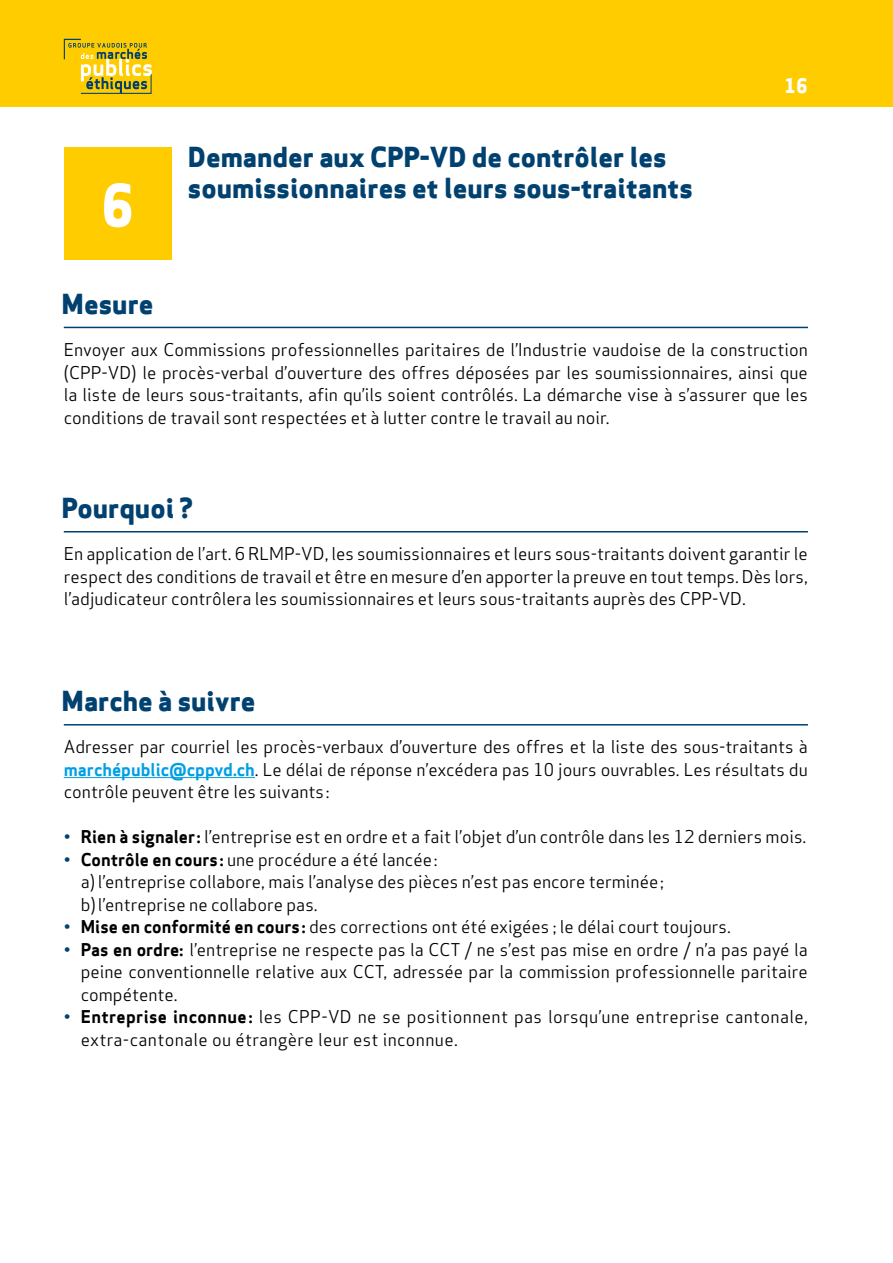
<style>
.page{position:relative;width:893px;height:1263px;background:#fff}
.page>*{position:absolute;margin:0;border:0;box-sizing:border-box;transform-origin:0 0}
.t1{font:800 56.4px "Apex Sans";color:#fff}
.t2{font:800 27px/31.5px "Apex Sans";color:#004170}
.t3{font:800 19.5px "Apex Sans";color:#fff}
.t4{font:17.25px/22.5px "Apex Sans";color:#000;text-align:justify}
.t5{font:17.25px/22.5px "Apex Sans";letter-spacing:.02em;color:#000}
.s1{font-weight:700;color:#009fe3}
.s2{font-weight:700;color:#004170}
.s3{font-weight:700}
.s4{color:#004170}
</style>
<div class="page">
<div style="left:0;top:0;width:893px;height:106px;background:#fc0"></div>
<svg style="left:64px;top:39px;width:88px;height:55px"></svg>
<div style="left:64px;top:147px;width:108px;height:112px;background:#fc0"></div>
<hr style="left:64px;top:531px;width:744px;height:1px;background:#004170">
<hr style="left:64px;top:777px;width:191px;height:1px;background:#009fe3">
<hr style="left:64px;top:724px;width:744px;height:1px;background:#004170">
<hr style="left:64px;top:327px;width:744px;height:1px;background:#004170">
<h1 class="t1" style="left:101px;top:169px;width:35px">6</h1>
<h2 class="t2" style="left:62px;top:288px;width:93px">Mesure</h2>
<h2 class="t2" style="left:188px;top:141px;width:506px">Demander aux CPP-VD de contrôler les soumissionnaires et leurs sous-traitants</h2>
<p class="t3" style="left:784px;top:73px;width:25px">16</p>
<p class="t4" style="left:64px;top:337px;width:746px">Envoyer aux Commissions professionnelles paritaires de l’Industrie vaudoise de la construction (CPP-VD) le procès-verbal d’ouverture des offres déposées par les soumissionnaires, ainsi que la liste de leurs sous-traitants, afin qu’ils soient contrôlés. La démarche vise à s’assurer que les conditions de travail sont respectées et à lutter contre le travail au noir.</p>
<h2 class="t2" style="left:62px;top:492px;width:133px">Pourquoi ?</h2>
<p class="t4" style="left:64px;top:541px;width:746px">En application de l’art. 6 RLMP-VD, les soumissionnaires et leurs sous-traitants doivent garantir le respect des conditions de travail et être en mesure d’en apporter la preuve en tout temps. Dès lors, l’adjudicateur contrôlera les soumissionnaires et leurs sous-traitants auprès des CPP-VD.</p>
<h2 class="t2" style="left:62px;top:685px;width:195px">Marche à suivre</h2>
<p class="t4" style="left:64px;top:734px;width:746px">Adresser par courriel les procès-verbaux d’ouverture des offres et la liste des sous-traitants à <span class="s1">marchépublic@cppvd.ch</span>. Le délai de réponse n’excédera pas 10 jours ouvrables. Les résultats du contrôle peuvent être les suivants :</p>
<p class="t4" style="left:64px;top:824px;width:744px"><span class="s2">•</span> <span class="s3">Rien à signaler :</span> l’entreprise est en ordre et a fait l’objet d’un contrôle dans les 12 derniers mois.</p>
<p class="t4" style="left:81px;top:847px;width:585px;text-align:left;text-indent:-17px"><span class="s4">•</span> <span class="s3">Contrôle en cours :</span> une procédure a été lancée :<br>a)l’entreprise collabore, mais l’analyse des pièces n’est pas encore terminée ; b)l’entreprise ne collabore pas.</p>
<p class="t4" style="left:64px;top:914px;width:669px"><span class="s4">•</span> <span class="s3">Mise en conformité en cours :</span> des corrections ont été exigées ; le délai court toujours.</p>
<p class="t4" style="left:81px;top:936px;width:729px;text-indent:-17px"><span class="s4">•</span> <span class="s3">Pas en ordre:</span> l’entreprise ne respecte pas la CCT / ne s’est pas mise en ordre / n’a pas payé la peine conventionnelle relative aux CCT, adressée par la commission professionnelle paritaire compétente.</p>
<p class="t5" style="left:81px;top:1004px;width:729px;text-indent:-17px"><span class="s4">•</span> <span class="s3">Entreprise inconnue :</span> les CPP-VD ne se positionnent pas lorsqu’une entreprise cantonale, extra-cantonale ou étrangère leur est inconnue.</p>
</div>
